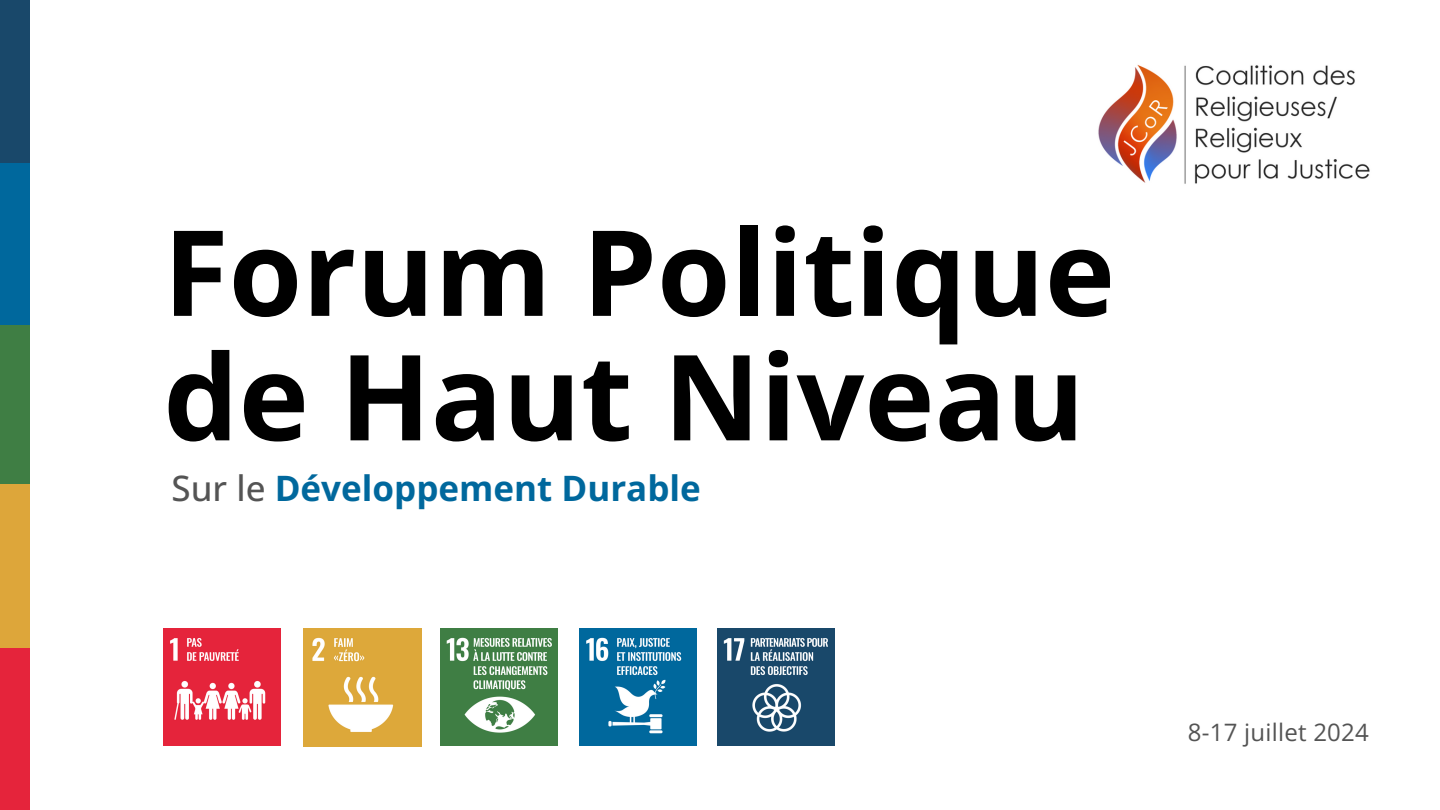
<style>
.page{position:relative;width:1440px;height:810px;background:#fff}
.page>*{position:absolute;margin:0;border:0;box-sizing:border-box;transform-origin:0 0}
.t1{font:700 119px/124.5px "Open Sans";color:#000}
.t2{font:700 35px "Open Sans";color:#00689d}
.t3{font:24px "Open Sans";letter-spacing:.01em;color:#545454}
.s1{font-weight:500;color:#545454}
</style>
<div class="page">
<div style="left:0;top:0;width:29px;height:164px;background:#19486a"></div>
<div style="left:0;top:163px;width:29px;height:163px;background:#00689d"></div>
<div style="left:0;top:326px;width:29px;height:163px;background:#3f7e44"></div>
<div style="left:0;top:484px;width:29px;height:168px;background:#dda63a"></div>
<div style="left:0;top:648px;width:29px;height:162px;background:#e5243b"></div>
<img style="left:1098px;top:65px;width:272px;height:119px">
<img style="left:163px;top:629px;width:117px;height:117px">
<img style="left:304px;top:629px;width:117px;height:118px">
<img style="left:440px;top:629px;width:117px;height:117px">
<img style="left:579px;top:629px;width:117px;height:117px">
<img style="left:718px;top:629px;width:117px;height:117px">
<p class="t1" style="left:163px;top:207px;width:953px">Forum Politique de Haut Niveau</p>
<p class="t2" style="left:172px;top:463px;width:531px"><span class="s1">Sur le</span> Développement Durable</p>
<p class="t3" style="left:1188px;top:715px;width:182px">8-17 juillet 2024</p>
</div>
